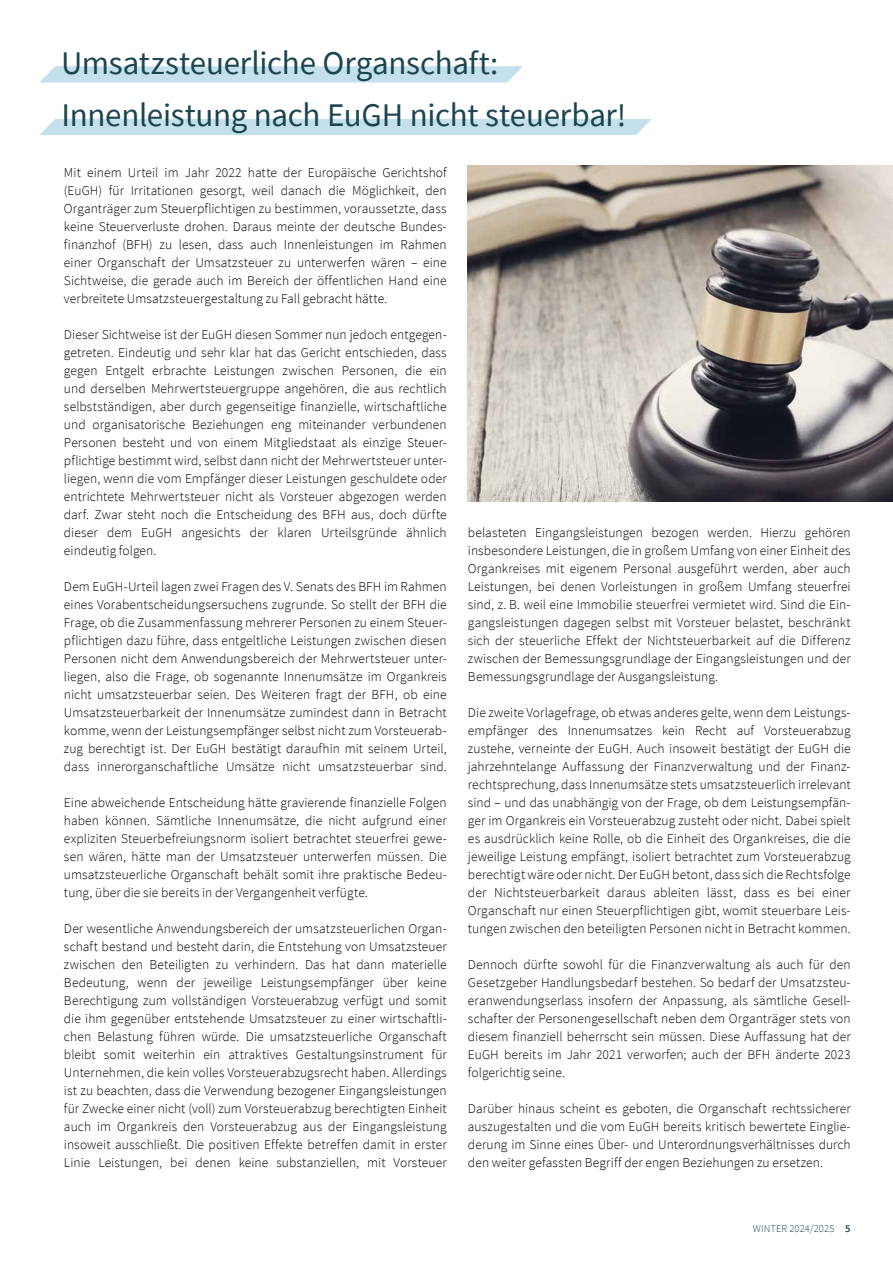
<style>
.page{position:relative;width:893px;height:1263px;background:#fff}
.page>*{position:absolute;margin:0;border:0;box-sizing:border-box;transform-origin:0 0}
.t1{font:33px/52.5px "Source Sans Pro";letter-spacing:-.01em;color:#1b4551}
.t2{font:300 13.5px/18px "Source Sans Pro";letter-spacing:.005em;color:#000;text-align:justify}
.t3{font:300 10.5px "Source Sans Pro";letter-spacing:.015em;color:#1b4551}
.s1{font-weight:600}
</style>
<div class="page">
<div style="left:39px;top:119px;width:613px;height:16px;background:#c3e0ec"></div>
<svg style="left:39px;top:66px;width:484px;height:17px;background:#c7e2ed"></svg>
<img style="left:468px;top:166px;width:425px;height:335px">
<h1 class="t1" style="left:61px;top:36px;width:567px">Umsatzsteuerliche Organschaft:<br>Innenleistung nach EuGH nicht steuerbar!</h1>
<p class="t2" style="left:64px;top:164px;width:384px">Mit einem Urteil im Jahr 2022 hatte der Europäische Gerichtshof (EuGH) für Irritationen gesorgt, weil danach die Möglichkeit, den Organträger zum Steuerpflichtigen zu bestimmen, voraussetzte, dass keine Steuerverluste drohen. Daraus meinte der deutsche Bundes&shy;finanzhof (BFH) zu lesen, dass auch Innenleistungen im Rahmen einer Organschaft der Umsatzsteuer zu unterwerfen wären – eine Sichtweise, die gerade auch im Bereich der öffentlichen Hand eine verbreitete Umsatzsteuergestaltung zu Fall gebracht hätte.</p>
<p class="t2" style="left:64px;top:326px;width:384px">Dieser Sichtweise ist der EuGH diesen Sommer nun jedoch entgegen&shy;getreten. Eindeutig und sehr klar hat das Gericht entschieden, dass gegen Entgelt erbrachte Leistungen zwischen Personen, die ein und derselben Mehrwertsteuergruppe angehören, die aus rechtlich selbstständigen, aber durch gegenseitige finanzielle, wirtschaftliche und organisatorische Beziehungen eng miteinander verbundenen Personen besteht und von einem Mitgliedstaat als einzige Steuer&shy;pflichtige bestimmt wird, selbst dann nicht der Mehrwertsteuer unter&shy;liegen, wenn die vom Empfänger dieser Leistungen geschuldete oder entrichtete Mehrwertsteuer nicht als Vorsteuer abgezogen werden darf. Zwar steht noch die Entscheidung des BFH aus, doch dürfte dieser dem EuGH angesichts der klaren Urteilsgründe ähnlich eindeutig folgen.</p>
<p class="t2" style="left:64px;top:578px;width:384px">Dem EuGH-Urteil lagen zwei Fragen des V. Senats des BFH im Rahmen eines Vorabentscheidungsersuchens zugrunde. So stellt der BFH die Frage, ob die Zusammenfassung mehrerer Personen zu einem Steuer&shy;pflichtigen dazu führe, dass entgeltliche Leistungen zwischen diesen Personen nicht dem Anwendungsbereich der Mehrwertsteuer unter&shy;liegen, also die Frage, ob sogenannte Innenumsätze im Organkreis nicht umsatzsteuerbar seien. Des Weiteren fragt der BFH, ob eine Umsatzsteuerbarkeit der Innenumsätze zumindest dann in Betracht komme, wenn der Leistungsempfänger selbst nicht zum Vorsteuerab&shy;zug berechtigt ist. Der EuGH bestätigt daraufhin mit seinem Urteil, dass innerorganschaftliche Umsätze nicht umsatzsteuerbar sind.</p>
<p class="t2" style="left:64px;top:794px;width:384px">Eine abweichende Entscheidung hätte gravierende finanzielle Folgen haben können. Sämtliche Innenumsätze, die nicht aufgrund einer expliziten Steuerbefreiungsnorm isoliert betrachtet steuerfrei gewe&shy;sen wären, hätte man der Umsatzsteuer unterwerfen müssen. Die umsatzsteuerliche Organschaft behält somit ihre praktische Bedeu&shy;tung, über die sie bereits in der Vergangenheit verfügte.</p>
<p class="t2" style="left:64px;top:920px;width:384px">Der wesentliche Anwendungsbereich der umsatzsteuerlichen Organ&shy;schaft bestand und besteht darin, die Entstehung von Umsatzsteuer zwischen den Beteiligten zu verhindern. Das hat dann materielle Bedeutung, wenn der jeweilige Leistungsempfänger über keine Berechtigung zum vollständigen Vorsteuerabzug verfügt und somit die ihm gegenüber entstehende Umsatzsteuer zu einer wirtschaftli&shy;chen Belastung führen würde. Die umsatzsteuerliche Organschaft bleibt somit weiterhin ein attraktives Gestaltungsinstrument für Unternehmen, die kein volles Vorsteuerabzugsrecht haben. Allerdings ist zu beachten, dass die Verwendung bezogener Eingangsleistungen für Zwecke einer nicht (voll) zum Vorsteuerabzug berechtigten Einheit auch im Organkreis den Vorsteuerabzug aus der Eingangsleistung insoweit ausschließt. Die positiven Effekte betreffen damit in erster Linie Leistungen, bei denen keine substanziellen, mit Vorsteuer</p>
<p class="t2" style="left:468px;top:524px;width:384px">belasteten Eingangsleistungen bezogen werden. Hierzu gehören insbesondere Leistungen, die in großem Umfang von einer Einheit des Organkreises mit eigenem Personal ausgeführt werden, aber auch Leistungen, bei denen Vorleistungen in großem Umfang steuerfrei sind, z. B. weil eine Immobilie steuerfrei vermietet wird. Sind die Ein&shy;gangsleistungen dagegen selbst mit Vorsteuer belastet, beschränkt sich der steuerliche Effekt der Nichtsteuerbarkeit auf die Differenz zwischen der Bemessungsgrundlage der Eingangsleistungen und der Bemessungsgrundlage der Ausgangsleistung.</p>
<p class="t2" style="left:468px;top:704px;width:384px">Die zweite Vorlagefrage, ob etwas anderes gelte, wenn dem Leistungs&shy;empfänger des Innenumsatzes kein Recht auf Vorsteuerabzug zustehe, verneinte der EuGH. Auch insoweit bestätigt der EuGH die jahrzehntelange Auffassung der Finanzverwaltung und der Finanz&shy;rechtsprechung, dass Innenumsätze stets umsatzsteuerlich irrelevant sind – und das unabhängig von der Frage, ob dem Leistungsempfän&shy;ger im Organkreis ein Vorsteuerabzug zusteht oder nicht. Dabei spielt es ausdrücklich keine Rolle, ob die Einheit des Organkreises, die die jeweilige Leistung empfängt, isoliert betrachtet zum Vorsteuerabzug berechtigt wäre oder nicht. Der EuGH betont, dass sich die Rechtsfolge der Nichtsteuerbarkeit daraus ableiten lässt, dass es bei einer Organschaft nur einen Steuerpflichtigen gibt, womit steuerbare Leis&shy;tungen zwischen den beteiligten Personen nicht in Betracht kommen.</p>
<p class="t2" style="left:468px;top:956px;width:384px">Dennoch dürfte sowohl für die Finanzverwaltung als auch für den Gesetzgeber Handlungsbedarf bestehen. So bedarf der Umsatzsteu&shy;eranwendungserlass insofern der Anpassung, als sämtliche Gesell&shy;schafter der Personengesellschaft neben dem Organträger stets von diesem finanziell beherrscht sein müssen. Diese Auffassung hat der EuGH bereits im Jahr 2021 verworfen; auch der BFH änderte 2023 folgerichtig seine.</p>
<p class="t2" style="left:468px;top:1100px;width:384px">Darüber hinaus scheint es geboten, die Organschaft rechtssicherer auszugestalten und die vom EuGH bereits kritisch bewertete Einglie&shy;derung im Sinne eines Über- und Unterordnungsverhältnisses durch den weiter gefassten Begriff der engen Beziehungen zu ersetzen.</p>
<p class="t3" style="left:753px;top:1222px;width:99px">WINTER 2024/2025 <span class="s1">5</span></p>
</div>
